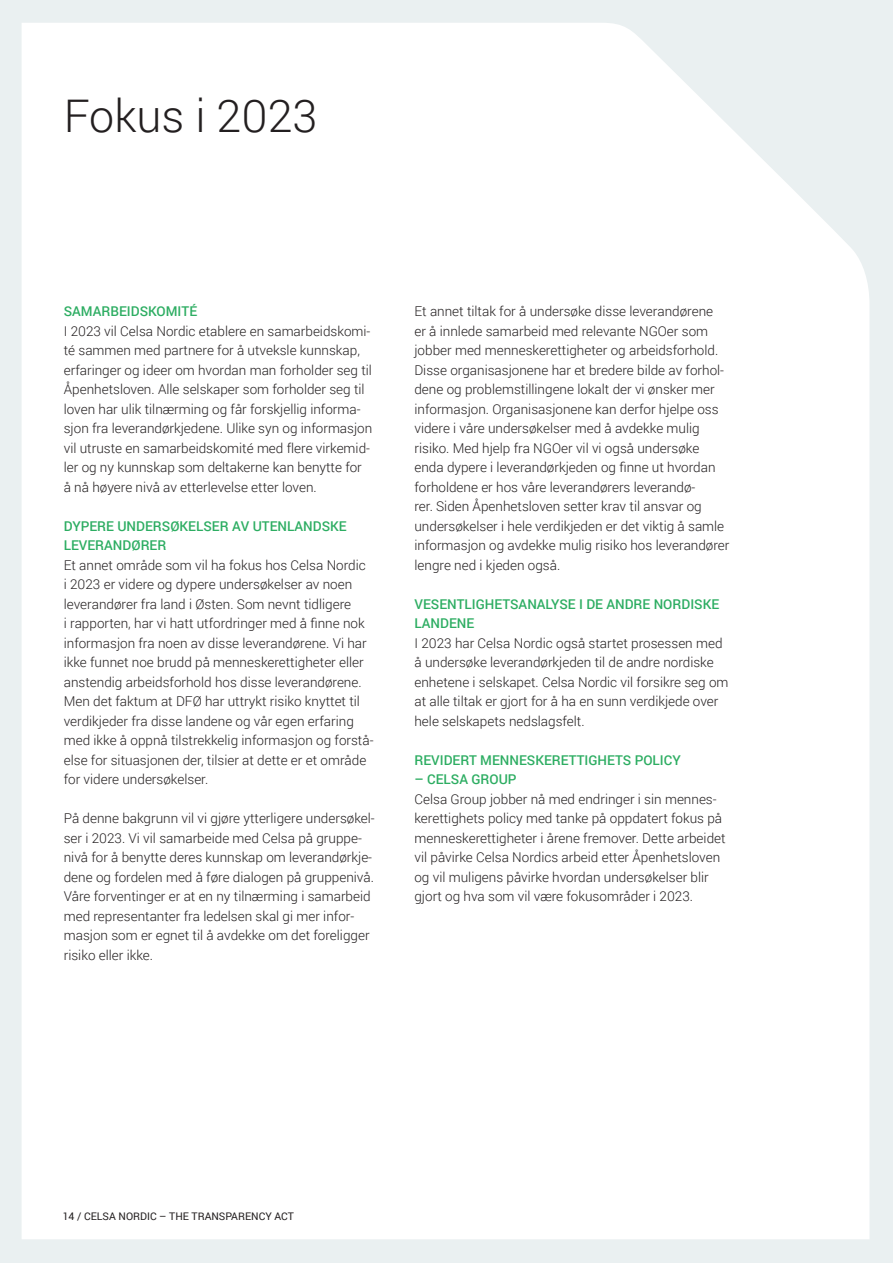
<style>
.page{position:relative;width:893px;height:1263px;background:#fff}
.page>*{position:absolute;margin:0;border:0;box-sizing:border-box;transform-origin:0 0}
.t1{font:300 45px "Roboto";color:#231f20}
.t2{font:300 13.5px/19.5px "Roboto";color:#231f20}
.t3{font:500 13.5px/19.5px "Roboto";color:#2dad62}
.t4{font:10.5px "Roboto";color:#231f20}
</style>
<div class="page">
<div style="left:0;top:0;width:892px;height:1263px;background:#eaf0f1"></div>
<div style="left:22px;top:23px;width:847px;height:1216px;background:#fff"></div>
<h1 class="t1" style="left:64px;top:85px;width:255px">Fokus i 2023</h1>
<p class="t3" style="left:64px;top:301px;width:135px">SAMARBEIDSKOMITÉ</p>
<p class="t2" style="left:64px;top:321px;width:310px">I 2023 vil Celsa Nordic etablere en samarbeidskomi&shy;té sammen med partnere for å utveksle kunnskap, erfaringer og ideer om hvordan man forholder seg til Åpenhetsloven. Alle selskaper som forholder seg til loven har ulik tilnærming og får forskjellig informa&shy;sjon fra leverandørkjedene. Ulike syn og informasjon vil utruste en samarbeidskomité med flere virkemid&shy;ler og ny kunnskap som deltakerne kan benytte for å nå høyere nivå av etterlevelse etter loven.</p>
<p class="t3" style="left:64px;top:515px;width:284px">DYPERE UNDERSØKELSER AV UTENLANDSKE<br>LEVERANDØRER</p>
<p class="t2" style="left:64px;top:555px;width:311px">Et annet område som vil ha fokus hos Celsa Nordic<br>i 2023 er videre og dypere undersøkelser av noen leverandører fra land i Østen. Som nevnt tidligere<br>i rapporten, har vi hatt utfordringer med å finne nok informasjon fra noen av disse leverandørene. Vi har ikke funnet noe brudd på menneskerettigheter eller anstendig arbeidsforhold hos disse leverandørene.<br>Men det faktum at DFØ har uttrykt risiko knyttet til verdikjeder fra disse landene og vår egen erfaring med ikke å oppnå tilstrekkelig informasjon og forstå&shy;else for situasjonen der, tilsier at dette er et område for videre undersøkelser.</p>
<p class="t2" style="left:64px;top:808px;width:312px">På denne bakgrunn vil vi gjøre ytterligere undersøkel&shy;ser i 2023. Vi vil samarbeide med Celsa på gruppe&shy;nivå for å benytte deres kunnskap om leverandørkje&shy;dene og fordelen med å føre dialogen på gruppenivå.<br>Våre forventinger er at en ny tilnærming i samarbeid med representanter fra ledelsen skal gi mer infor&shy;masjon som er egnet til å avdekke om det foreligger risiko eller ikke.</p>
<p class="t2" style="left:414px;top:301px;width:317px">Et annet tiltak for å undersøke disse leverandørene<br>er å innlede samarbeid med relevante NGOer som jobber med menneskerettigheter og arbeidsforhold.<br>Disse organisasjonene har et bredere bilde av forhol&shy;dene og problemstillingene lokalt der vi ønsker mer informasjon. Organisasjonene kan derfor hjelpe oss videre i våre undersøkelser med å avdekke mulig risiko. Med hjelp fra NGOer vil vi også undersøke enda dypere i leverandørkjeden og finne ut hvordan forholdene er hos våre leverandørers leverandø-<br>rer. Siden Åpenhetsloven setter krav til ansvar og undersøkelser i hele verdikjeden er det viktig å samle informasjon og avdekke mulig risiko hos leverandører lengre ned i kjeden også.</p>
<p class="t3" style="left:414px;top:593px;width:306px">VESENTLIGHETSANALYSE I DE ANDRE NORDISKE<br>LANDENE</p>
<p class="t2" style="left:414px;top:633px;width:316px">I 2023 har Celsa Nordic også startet prosessen med å undersøke leverandørkjeden til de andre nordiske enhetene i selskapet. Celsa Nordic vil forsikre seg om at alle tiltak er gjort for å ha en sunn verdikjede over hele selskapets nedslagsfelt.</p>
<p class="t3" style="left:414px;top:749px;width:268px">REVIDERT MENNESKERETTIGHETS POLICY</p>
<p class="t3" style="left:414px;top:769px;width:104px">– CELSA GROUP</p>
<p class="t2" style="left:414px;top:789px;width:313px">Celsa Group jobber nå med endringer i sin mennes&shy;kerettighets policy med tanke på oppdatert fokus på menneskerettigheter i årene fremover. Dette arbeidet vil påvirke Celsa Nordics arbeid etter Åpenhetsloven og vil muligens påvirke hvordan undersøkelser blir gjort og hva som vil være fokusområder i 2023.</p>
<p class="t4" style="left:63px;top:1209px;width:233px">14 / CELSA NORDIC – THE TRANSPARENCY ACT</p>
</div>
